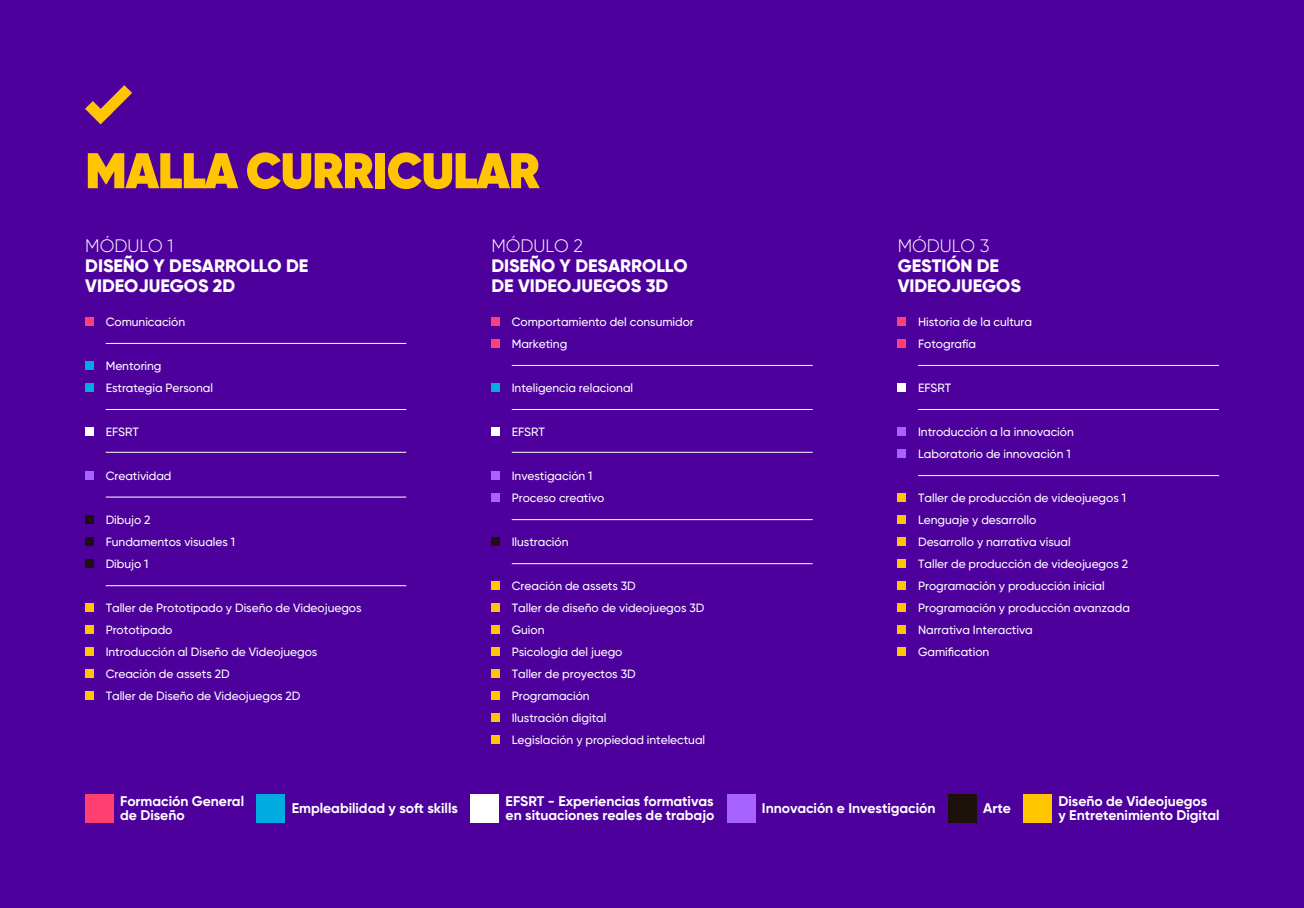
<style>
.page{position:relative;width:1304px;height:908px;background:#fff}
.page>*{position:absolute;margin:0;border:0;box-sizing:border-box;transform-origin:0 0}
.t1{font:800 50px "Gilroy";letter-spacing:-.02em;color:#ffc500}
.t2{font:800 18px/20px "Gilroy";letter-spacing:-.005em;color:#fff}
.t3{font:300 18px "Gilroy";letter-spacing:-.005em;color:#fff}
.t4{font:700 14px/14px "Gilroy";letter-spacing:-.005em;color:#fff}
.t5{font:500 12px/22px "Gilroy";letter-spacing:-.005em;color:#fff}
</style>
<div class="page">
<div style="left:0;top:0;width:1304px;height:907px;background:#4e009d"></div>
<svg style="left:85px;top:85px;width:47px;height:39px"></svg>
<div style="left:85px;top:794px;width:28px;height:28px;background:#ff4070"></div>
<hr style="left:918px;top:365px;width:301px;height:1px;background:#fff">
<hr style="left:918px;top:409px;width:301px;height:1px;background:#fff">
<hr style="left:918px;top:475px;width:301px;height:1px;background:#fff">
<div style="left:898px;top:317px;width:8px;height:8px;background:#ff4070"></div>
<div style="left:898px;top:339px;width:8px;height:8px;background:#ff4070"></div>
<div style="left:898px;top:383px;width:8px;height:8px;background:#fff"></div>
<div style="left:898px;top:427px;width:8px;height:8px;background:#a663ff"></div>
<div style="left:898px;top:449px;width:8px;height:8px;background:#a663ff"></div>
<div style="left:898px;top:537px;width:8px;height:8px;background:#ffc500"></div>
<div style="left:898px;top:559px;width:8px;height:8px;background:#ffc500"></div>
<div style="left:898px;top:581px;width:8px;height:8px;background:#ffc500"></div>
<div style="left:898px;top:603px;width:8px;height:8px;background:#ffc500"></div>
<div style="left:898px;top:625px;width:8px;height:8px;background:#ffc500"></div>
<div style="left:898px;top:647px;width:8px;height:8px;background:#ffc500"></div>
<div style="left:257px;top:794px;width:28px;height:28px;background:#00abe2"></div>
<div style="left:471px;top:794px;width:28px;height:28px;background:#fff"></div>
<div style="left:727px;top:794px;width:28px;height:28px;background:#a663ff"></div>
<div style="left:1023px;top:794px;width:29px;height:28px;background:#ffc500"></div>
<div style="left:948px;top:794px;width:28px;height:28px;background:#1d110c"></div>
<hr style="left:512px;top:451px;width:301px;height:1px;background:#fff">
<hr style="left:512px;top:519px;width:301px;height:1px;background:#fff">
<hr style="left:512px;top:563px;width:301px;height:1px;background:#fff">
<hr style="left:512px;top:409px;width:301px;height:1px;background:#fff">
<hr style="left:512px;top:365px;width:301px;height:1px;background:#fff">
<div style="left:491px;top:317px;width:9px;height:8px;background:#ff4070"></div>
<div style="left:491px;top:339px;width:9px;height:8px;background:#ff4070"></div>
<div style="left:491px;top:383px;width:9px;height:8px;background:#00abe2"></div>
<div style="left:491px;top:427px;width:9px;height:8px;background:#fff"></div>
<div style="left:491px;top:471px;width:9px;height:8px;background:#a663ff"></div>
<div style="left:491px;top:493px;width:9px;height:8px;background:#a663ff"></div>
<div style="left:898px;top:493px;width:8px;height:8px;background:#ffc500"></div>
<div style="left:898px;top:515px;width:8px;height:8px;background:#ffc500"></div>
<div style="left:491px;top:625px;width:9px;height:8px;background:#ffc500"></div>
<div style="left:491px;top:647px;width:9px;height:8px;background:#ffc500"></div>
<div style="left:491px;top:669px;width:9px;height:8px;background:#ffc500"></div>
<div style="left:491px;top:691px;width:9px;height:8px;background:#ffc500"></div>
<div style="left:491px;top:713px;width:9px;height:8px;background:#ffc500"></div>
<div style="left:491px;top:735px;width:9px;height:8px;background:#ffc500"></div>
<div style="left:85px;top:625px;width:9px;height:8px;background:#ffc500"></div>
<div style="left:85px;top:603px;width:9px;height:8px;background:#ffc500"></div>
<div style="left:85px;top:647px;width:9px;height:8px;background:#ffc500"></div>
<div style="left:85px;top:669px;width:9px;height:8px;background:#ffc500"></div>
<div style="left:85px;top:691px;width:9px;height:8px;background:#ffc500"></div>
<div style="left:491px;top:537px;width:9px;height:8px;background:#1d110c"></div>
<div style="left:491px;top:581px;width:9px;height:8px;background:#ffc500"></div>
<div style="left:491px;top:603px;width:9px;height:8px;background:#ffc500"></div>
<hr style="left:106px;top:343px;width:300px;height:1px;background:#fff">
<hr style="left:106px;top:409px;width:300px;height:1px;background:#fff">
<hr style="left:106px;top:451px;width:300px;height:1px;background:#fff">
<hr style="left:106px;top:496px;width:300px;height:1px;background:#fff">
<hr style="left:106px;top:585px;width:300px;height:1px;background:#fff">
<div style="left:85px;top:317px;width:9px;height:8px;background:#ff4070"></div>
<div style="left:85px;top:361px;width:9px;height:8px;background:#00abe2"></div>
<div style="left:85px;top:383px;width:9px;height:8px;background:#00abe2"></div>
<div style="left:85px;top:427px;width:9px;height:8px;background:#fff"></div>
<div style="left:85px;top:515px;width:9px;height:8px;background:#1d110c"></div>
<div style="left:85px;top:537px;width:9px;height:8px;background:#1d110c"></div>
<div style="left:85px;top:559px;width:9px;height:8px;background:#1d110c"></div>
<div style="left:85px;top:471px;width:9px;height:8px;background:#a663ff"></div>
<h1 class="t1" style="left:85px;top:139px;width:456px">MALLA CURRICULAR</h1>
<h2 class="t3" style="left:85px;top:235px;width:90px">MÓDULO 1</h2>
<h2 class="t2" style="left:85px;top:255px;width:225px">DISEÑO Y DESARROLLO DE<br>VIDEOJUEGOS 2D</h2>
<p class="t5" style="left:106px;top:310px;width:81px">Comunicación</p>
<p class="t5" style="left:106px;top:354px;width:109px">Mentoring<br>Estrategia Personal</p>
<p class="t5" style="left:106px;top:420px;width:35px">EFSRT</p>
<p class="t5" style="left:106px;top:464px;width:67px">Creatividad</p>
<p class="t5" style="left:106px;top:508px;width:131px">Dibujo 2<br>Fundamentos visuales 1<br>Dibujo 1</p>
<p class="t5" style="left:106px;top:596px;width:257px">Taller de Prototipado y Diseño de Videojuegos<br>Prototipado<br>Introducción al Diseño de Videojuegos<br>Creación de assets 2D<br>Taller de Diseño de Videojuegos 2D</p>
<h2 class="t3" style="left:491px;top:235px;width:93px">MÓDULO 2</h2>
<h2 class="t2" style="left:491px;top:255px;width:198px">DISEÑO Y DESARROLLO<br>DE VIDEOJUEGOS 3D</h2>
<p class="t5" style="left:512px;top:310px;width:184px">Comportamiento del consumidor<br>Marketing</p>
<p class="t5" style="left:512px;top:376px;width:123px">Inteligencia relacional</p>
<p class="t5" style="left:512px;top:420px;width:35px">EFSRT</p>
<p class="t5" style="left:512px;top:464px;width:94px">Investigación 1<br>Proceso creativo</p>
<p class="t5" style="left:512px;top:530px;width:58px">Ilustración</p>
<p class="t5" style="left:512px;top:574px;width:195px">Creación de assets 3D<br>Taller de diseño de videojuegos 3D<br>Guion<br>Psicología del juego<br>Taller de proyectos 3D<br>Programación<br>Ilustración digital<br>Legislación y propiedad intelectual</p>
<h2 class="t3" style="left:898px;top:235px;width:93px">MÓDULO 3</h2>
<h2 class="t2" style="left:898px;top:255px;width:125px">GESTIÓN DE<br>VIDEOJUEGOS</h2>
<p class="t5" style="left:918px;top:310px;width:116px">Historia de la cultura<br>Fotografía</p>
<p class="t5" style="left:918px;top:376px;width:35px">EFSRT</p>
<p class="t5" style="left:918px;top:420px;width:157px">Introducción a la innovación<br>Laboratorio de innovación 1</p>
<p class="t5" style="left:918px;top:486px;width:213px">Taller de producción de videojuegos 1<br>Lenguaje y desarrollo<br>Desarrollo y narrativa visual<br>Taller de producción de videojuegos 2<br>Programación y producción inicial<br>Programación y producción avanzada<br>Narrativa Interactiva<br>Gamification</p>
<p class="t4" style="left:120px;top:793px;width:125px">Formación General de Diseño</p>
<p class="t4" style="left:292px;top:800px;width:168px">Empleabilidad y soft skills</p>
<p class="t4" style="left:506px;top:793px;width:210px">EFSRT - Experiencias formativas en situaciones reales de trabajo</p>
<p class="t4" style="left:762px;top:800px;width:175px">Innovación e Investigación</p>
<p class="t4" style="left:1059px;top:793px;width:162px">Diseño de Videojuegos<br>y Entretenimiento Digital</p>
<p class="t4" style="left:983px;top:800px;width:29px">Arte</p>
</div>
